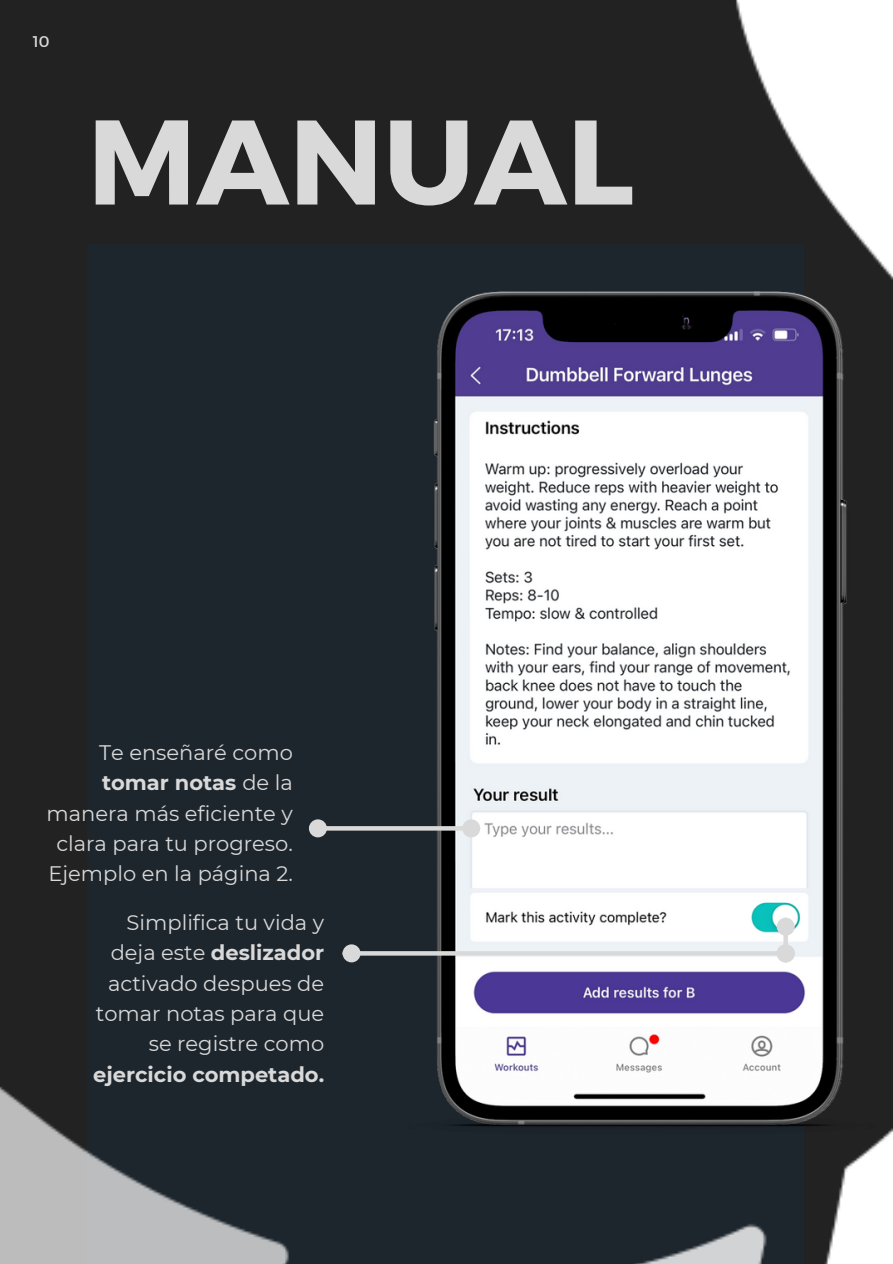
<style>
.page{position:relative;width:893px;height:1264px;background:#fff}
.page>*{position:absolute;margin:0;border:0;box-sizing:border-box;transform-origin:0 0}
.t1{font:700 120px "Montserrat";color:#d9d9d9}
.t2{font:21px/30.3px "Montserrat";color:#d9d9d9;text-align:right}
.t3{font:700 21px "Montserrat";color:#d9d9d9}
.t4{font:15.45px "Montserrat";color:#d9d9d9}
.s1{font-weight:700}
</style>
<div class="page">
<img style="left:0;top:0;width:892px;height:1263px">
<p class="t4" style="left:33px;top:31px;width:18px">10</p>
<h1 class="t1" style="left:87px;top:84px;width:548px">MANUAL</h1>
<p class="t2" style="left:47px;top:737px;width:248px">Te enseñaré como <span class="s1">tomar notas</span> de la manera más eficiente y clara para tu progreso.<br>Ejemplo en la página 2.</p>
<p class="t2" style="left:96px;top:907px;width:230px">Simplifica tu vida y deja este <span class="s1">deslizador </span>activado despues de tomar notas para que se registre como</p>
<p class="t3" style="left:93px;top:1061px;width:232px">ejercicio competado.</p>
</div>
